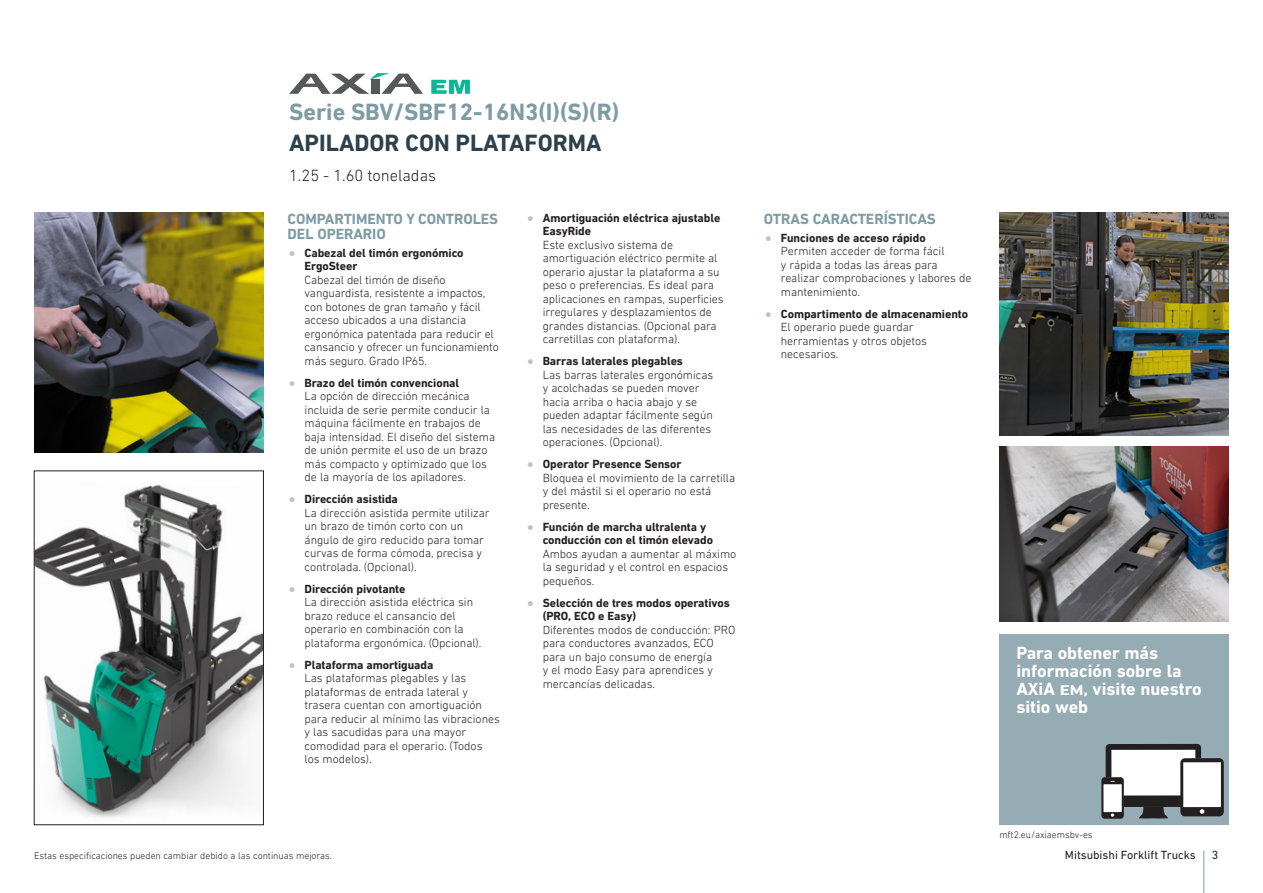
<style>
.page{position:relative;width:1263px;height:893px;background:#fff}
.page>*{position:absolute;margin:0;border:0;box-sizing:border-box;transform-origin:0 0}
.t1{font:700 24px "DIN Next LT Pro";color:#7e9ca5}
.t2{font:700 24px "DIN Next LT Pro";color:#2c414c}
.t3{font:700 18px/18px "DIN Next LT Pro";color:#fff}
.t4{font:300 16.5px "DIN Next LT Pro";color:#231f20}
.t5{font:700 15px/15px "DIN Next LT Pro";letter-spacing:-.005em;color:#7e9ca5}
.t6{font:300 12px/13.5px "DIN Next LT Pro";letter-spacing:-.005em;color:#231f20}
.t7{font:700 12px/13.5px "DIN Next LT Pro";letter-spacing:-.005em;color:#231f20}
.t8{font:12px "DIN Next LT Pro";color:#231f20}
.t9{font:300 9.75px "DIN Next LT Pro";color:#231f20}
.s1{font-weight:300;font-stretch:condensed;font-size:24px;color:#b8c6cc}
.s2{font-stretch:condensed;font-size:24px;color:#b8c6cc}
.s3{font-weight:700}
.s4{font-size:14.4px}
</style>
<div class="page">
<div style="left:999px;top:634px;width:230px;height:191px;background:#95acb4"></div>
<div style="left:1111px;top:750px;width:84px;height:46px;background:#fff"></div>
<svg style="left:1139px;top:807px;width:29px;height:12px"></svg>
<div style="left:1101px;top:777px;width:23px;height:42px;background:#231f20;border-radius:3px"></div>
<svg style="left:1111px;top:813px;width:3px;height:4px"></svg>
<div style="left:1103px;top:784px;width:19px;height:28px;background:#fff"></div>
<div style="left:1180px;top:758px;width:44px;height:58px;background:#231f20;border-radius:5px"></div>
<svg style="left:1200px;top:809px;width:4px;height:5px"></svg>
<div style="left:1183px;top:762px;width:38px;height:45px;background:#fff"></div>
<svg style="left:1106px;top:744px;width:95px;height:38px"></svg>
<div style="left:1124px;top:795px;width:57px;height:12px;background:#231f20"></div>
<svg style="left:289px;top:73px;width:134px;height:21px"></svg>
<svg style="left:431px;top:80px;width:39px;height:14px"></svg>
<img style="left:34px;top:213px;width:230px;height:239px">
<img style="left:999px;top:213px;width:230px;height:223px">
<img style="left:36px;top:485px;width:226px;height:333px">
<div style="left:34px;top:471px;width:230px;height:354px;border:1px solid #231f20"></div>
<img style="left:999px;top:447px;width:230px;height:175px">
<hr style="left:1203px;top:851px;width:1px;height:42px;background:#7e9ca5">
<h1 class="t1" style="left:289px;top:98px;width:331px">Serie SBV/SBF12-16N3(I)(S)(R)</h1>
<h1 class="t2" style="left:289px;top:129px;width:314px">APILADOR CON PLATAFORMA</h1>
<h3 class="t4" style="left:289px;top:165px;width:148px">1.25 - 1.60 toneladas</h3>
<p class="t5" style="left:288px;top:211px;width:212px">COMPARTIMENTO Y CONTROLES<br>DEL OPERARIO</p>
<p class="t7" style="left:305px;top:246px;width:160px;text-indent:-17px"><span class="s1">•</span> Cabezal del timón ergonómico<br>ErgoSteer</p>
<p class="t6" style="left:305px;top:273px;width:196px">Cabezal del timón de diseño vanguardista, resistente a impactos, con botones de gran tamaño y fácil acceso ubicados a una distancia ergonómica patentada para reducir el cansancio y ofrecer un funcionamiento más seguro. Grado IP65.</p>
<p class="t6" style="left:305px;top:376px;width:192px;text-indent:-17px"><span class="s2">•</span> <span class="s3">Brazo del timón convencional<br></span>La opción de dirección mecánica incluida de serie permite conducir la máquina fácilmente en trabajos de baja intensidad. El diseño del sistema de unión permite el uso de un brazo más compacto y optimizado que los de la mayoría de los apiladores.</p>
<p class="t6" style="left:305px;top:492px;width:186px;text-indent:-17px"><span class="s2">•</span> <span class="s3">Dirección asistida<br></span>La dirección asistida permite utilizar un brazo de timón corto con un ángulo de giro reducido para tomar curvas de forma cómoda, precisa y controlada. (Opcional).</p>
<p class="t6" style="left:305px;top:582px;width:178px;text-indent:-17px"><span class="s2">•</span> <span class="s3">Dirección pivotante<br></span>La dirección asistida eléctrica sin brazo reduce el cansancio del operario en combinación con la plataforma ergonómica. (Opcional).</p>
<p class="t6" style="left:305px;top:658px;width:197px;text-indent:-17px"><span class="s2">•</span> <span class="s3">Plataforma amortiguada<br></span>Las plataformas plegables y las plataformas de entrada lateral y trasera cuentan con amortiguación para reducir al mínimo las vibraciones y las sacudidas para una mayor comodidad para el operario. (Todos los modelos).</p>
<p class="t7" style="left:543px;top:211px;width:179px;text-indent:-17px"><span class="s1">•</span> Amortiguación eléctrica ajustable<br>EasyRide</p>
<p class="t6" style="left:543px;top:238px;width:182px">Este exclusivo sistema de amortiguación eléctrico permite al operario ajustar la plataforma a su peso o preferencias. Es ideal para aplicaciones en rampas, superficies irregulares y desplazamientos de grandes distancias. (Opcional para carretillas con plataforma).</p>
<p class="t6" style="left:543px;top:354px;width:172px;text-indent:-17px"><span class="s2">•</span> <span class="s3">Barras laterales plegables<br></span>Las barras laterales ergonómicas y acolchadas se pueden mover hacia arriba o hacia abajo y se pueden adaptar fácilmente según las necesidades de las diferentes operaciones. (Opcional).</p>
<p class="t6" style="left:543px;top:457px;width:194px;text-indent:-17px"><span class="s2">•</span> <span class="s3">Operator Presence Sensor<br></span>Bloquea el movimiento de la carretilla y del mástil si el operario no está presente.</p>
<p class="t7" style="left:543px;top:520px;width:172px;text-indent:-17px"><span class="s1">•</span> Función de marcha ultralenta y conducción con el timón elevado</p>
<p class="t6" style="left:543px;top:547px;width:195px">Ambos ayudan a aumentar al máximo la seguridad y el control en espacios pequeños.</p>
<p class="t7" style="left:543px;top:596px;width:189px;text-indent:-17px"><span class="s1">•</span> Selección de tres modos operativos (PRO, ECO e Easy)</p>
<p class="t6" style="left:543px;top:623px;width:194px">Diferentes modos de conducción: PRO para conductores avanzados, ECO para un bajo consumo de energía<br>y el modo Easy para aprendices y mercancías delicadas.</p>
<p class="t5" style="left:764px;top:211px;width:173px">OTRAS CARACTERÍSTICAS</p>
<p class="t6" style="left:781px;top:231px;width:192px;text-indent:-17px"><span class="s2">•</span> <span class="s3">Funciones de acceso rápido<br></span>Permiten acceder de forma fácil<br>y rápida a todas las áreas para realizar comprobaciones y labores de mantenimiento.</p>
<p class="t6" style="left:781px;top:307px;width:189px;text-indent:-17px"><span class="s2">•</span> <span class="s3">Compartimento de almacenamiento<br></span>El operario puede guardar herramientas y otros objetos necesarios.</p>
<p class="t9" style="left:34px;top:850px;width:300px">Estas especificaciones pueden cambiar debido a las continuas mejoras.</p>
<h2 class="t3" style="left:1016px;top:644px;width:187px">Para obtener más información sobre la<br>AXiA <span class="s4">EM</span>, visite nuestro sitio web</h2>
<p class="t9" style="left:999px;top:829px;width:95px">mft2.eu/axiaemsbv-es</p>
<p class="t8" style="left:1065px;top:848px;width:132px">Mitsubishi Forklift Trucks</p>
<p class="t8" style="left:1212px;top:848px;width:8px">3</p>
</div>
